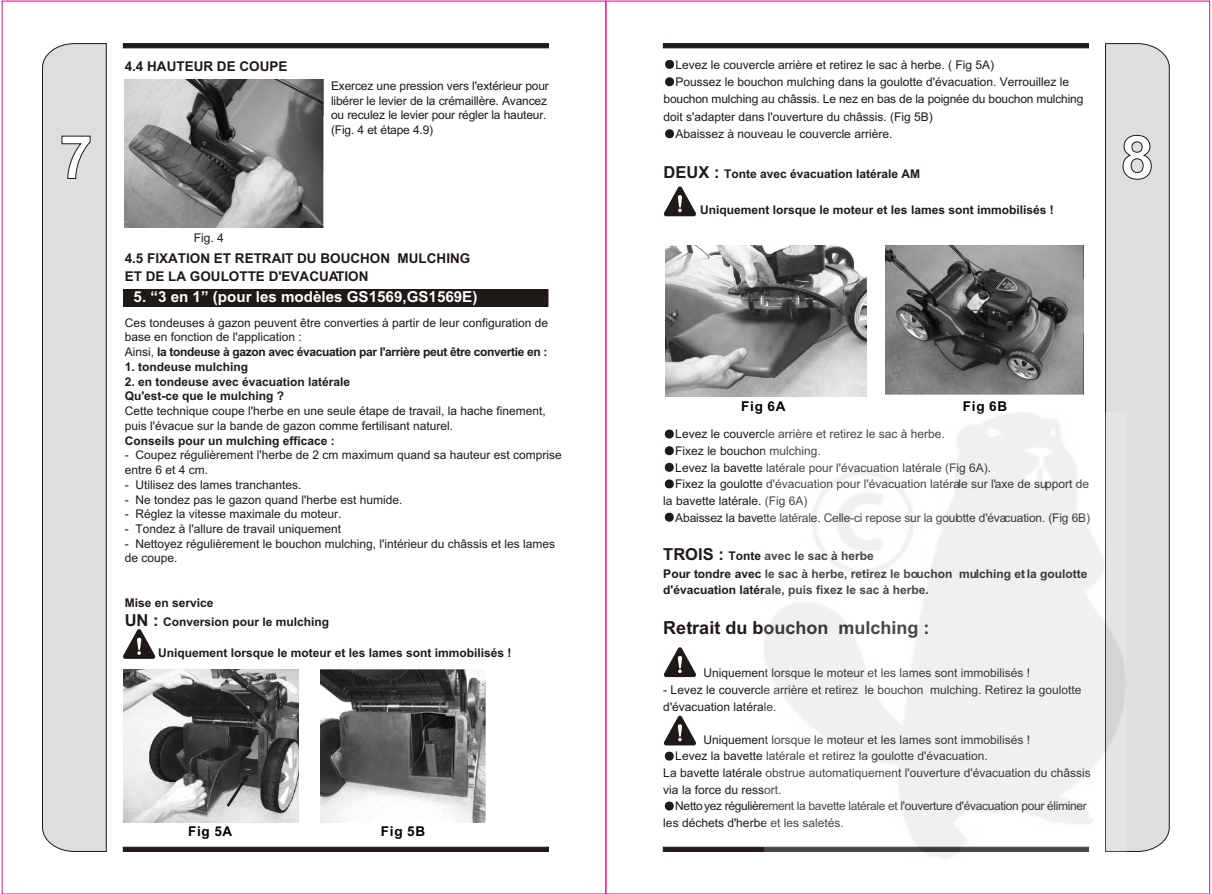
<style>
.page{position:relative;width:1212px;height:894px;background:#fff}
.page>*{position:absolute;margin:0;border:0;box-sizing:border-box;transform-origin:0 0}
.t1{font:700 18px "Arial TUR";color:#1f1a17}
.t2{font:700 15.15px "Arial TUR";color:#fff}
.t3{font:700 13.5px/17.9px "Arial";color:#1f1a17}
.t4{font:700 13.5px "Arial";letter-spacing:.055em;color:#000}
.t5{font:12px/14.7px "Arial TUR";color:#1f1a17}
.t6{font:700 12px/14.7px "Arial TUR";color:#1f1a17}
.t7{font:12px "Arial TUR";letter-spacing:-.03em;color:#1f1a17}
.t8{font:12px "Arial";color:#1f1a17}
.s1{font-weight:700}
.s2{font-family:"Arial"}
.s3{font-size:16.5px}
</style>
<div class="page">
<svg style="left:123px;top:43px;width:426px;height:5px;background:#231e1b"></svg>
<div style="left:42px;top:43px;width:65px;height:809px;background:#dedede"></div>
<svg style="left:123px;top:847px;width:426px;height:5px;background:#211c19"></svg>
<svg style="left:62px;top:136px;width:28px;height:43px"></svg>
<svg style="left:663px;top:43px;width:426px;height:5px;background:#231e1b"></svg>
<svg style="left:1105px;top:43px;width:65px;height:809px;background:#d3d3d3"></svg>
<svg style="left:663px;top:847px;width:101px;height:5px"></svg>
<svg style="left:1123px;top:135px;width:29px;height:45px"></svg>
<img style="left:125px;top:79px;width:198px;height:149px">
<svg style="left:123px;top:629px;width:33px;height:30px"></svg>
<img style="left:320px;top:669px;width:165px;height:154px">
<svg style="left:663px;top:186px;width:33px;height:30px"></svg>
<img style="left:885px;top:246px;width:199px;height:149px">
<svg style="left:663px;top:647px;width:33px;height:30px"></svg>
<svg style="left:663px;top:715px;width:33px;height:30px"></svg>
<div style="left:123px;top:289px;width:425px;height:18px;background:#1f1a17"></div>
<img style="left:124px;top:670px;width:175px;height:153px">
<svg style="left:227px;top:775px;width:21px;height:31px"></svg>
<img style="left:665px;top:246px;width:201px;height:150px">
<svg style="left:665px;top:60px;width:9px;height:9px"></svg>
<svg style="left:665px;top:77px;width:9px;height:9px"></svg>
<svg style="left:665px;top:129px;width:9px;height:9px"></svg>
<svg style="left:665px;top:430px;width:9px;height:9px"></svg>
<svg style="left:665px;top:446px;width:9px;height:9px"></svg>
<svg style="left:665px;top:463px;width:9px;height:9px"></svg>
<svg style="left:665px;top:479px;width:9px;height:9px"></svg>
<svg style="left:665px;top:513px;width:9px;height:9px"></svg>
<svg style="left:665px;top:752px;width:9px;height:9px"></svg>
<svg style="left:665px;top:802px;width:9px;height:8px"></svg>
<img style="left:764px;top:413px;width:363px;height:447px">
<p class="t3" style="left:125px;top:58px;width:164px">4.4 HAUTEUR DE COUPE</p>
<p class="t8" style="left:194px;top:233px;width:32px">Fig. 4</p>
<p class="t5" style="left:331px;top:79px;width:219px">Exercez une pression vers l'extérieur pour libérer le levier de la crémaillère. Avancez ou reculez le levier pour régler la hauteur. (Fig. 4 et étape 4.9)</p>
<p class="t3" style="left:125px;top:251px;width:347px">4.5 FIXATION ET RETRAIT DU BOUCHON MULCHING<br>ET DE LA GOULOTTE D'EVACUATION</p>
<p class="t2" style="left:134px;top:291px;width:345px">5. “3 en 1” (pour les modèles GS1569,GS1569E)</p>
<p class="t5" style="left:125px;top:316px;width:425px">Ces tondeuses à gazon peuvent être converties à partir de leur configuration de base en fonction de l'application :<br>Ainsi, <span class="s1">la tondeuse à gazon avec évacuation par l'arrière peut être convertie en :</span></p>
<p class="t6" style="left:125px;top:360px;width:125px">1. tondeuse mulching</p>
<p class="t6" style="left:125px;top:375px;width:227px">2. en tondeuse avec évacuation latérale<br>Qu'est-ce que le mulching ?</p>
<p class="t5" style="left:125px;top:405px;width:423px">Cette technique coupe l'herbe en une seule étape de travail, la hache finement, puis l'évacue sur la bande de gazon comme fertilisant naturel.</p>
<p class="t6" style="left:125px;top:434px;width:211px">Conseils pour un mulching efficace :</p>
<p class="t5" style="left:125px;top:449px;width:438px"><span class="s2">-</span> Coupez régulièrement l'herbe de 2 cm maximum quand sa hauteur est comprise entre 6 et 4 cm.</p>
<p class="t5" style="left:125px;top:478px;width:178px"><span class="s2">-</span> Utilisez des lames tranchantes.</p>
<p class="t5" style="left:125px;top:493px;width:279px"><span class="s2">-</span> Ne tondez pas le gazon quand l'herbe est humide.</p>
<p class="t5" style="left:125px;top:508px;width:218px"><span class="s2">-</span> Réglez la vitesse maximale du moteur.</p>
<p class="t5" style="left:125px;top:523px;width:218px"><span class="s2">-</span> Tondez à l'allure de travail uniquement</p>
<p class="t5" style="left:125px;top:537px;width:432px"><span class="s2">-</span> Nettoyez régulièrement le bouchon mulching, l'intérieur du châssis et les lames de coupe.</p>
<p class="t6" style="left:125px;top:594px;width:206px;line-height:19.2px">Mise en service<br><span class="s3">UN :</span> Conversion pour le mulching</p>
<p class="t6" style="left:158px;top:646px;width:355px">Uniquement lorsque le moteur et les lames sont immobilisés !</p>
<p class="t4" style="left:188px;top:826px;width:46px">Fig 5A</p>
<p class="t4" style="left:381px;top:826px;width:46px">Fig 5B</p>
<p class="t5" style="left:676px;top:58px;width:320px">Levez le couvercle arrière et retirez le sac à herbe. ( Fig 5A)</p>
<p class="t5" style="left:676px;top:76px;width:395px">Poussez le bouchon mulching dans la goulotte d'évacuation. Verrouillez le</p>
<p class="t5" style="left:664px;top:93px;width:421px">bouchon mulching au châssis. Le nez en bas de la poignée du bouchon mulching</p>
<p class="t5" style="left:664px;top:110px;width:271px">doit s'adapter dans l'ouverture du châssis. (Fig 5B)</p>
<p class="t5" style="left:676px;top:128px;width:218px">Abaissez à nouveau le couvercle arrière.</p>
<p class="t6" style="left:664px;top:168px;width:258px"><span class="s3">DEUX :</span> Tonte avec évacuation latérale AM</p>
<p class="t6" style="left:700px;top:203px;width:355px">Uniquement lorsque le moteur et les lames sont immobilisés !</p>
<p class="t4" style="left:741px;top:402px;width:46px">Fig 6A</p>
<p class="t4" style="left:963px;top:402px;width:46px">Fig 6B</p>
<p class="t5" style="left:675px;top:428px;width:271px">Levez le couvercle arrière et retirez le sac à herbe.</p>
<p class="t5" style="left:675px;top:445px;width:147px">Fixez le bouchon mulching.</p>
<p class="t5" style="left:675px;top:461px;width:317px">Levez la bavette latérale pour l'évacuation latérale (Fig 6A).</p>
<p class="t5" style="left:675px;top:478px;width:415px">Fixez la goulotte d'évacuation pour l'évacuation latérale sur l'axe de support de</p>
<p class="t5" style="left:663px;top:494px;width:146px">la bavette latérale. (Fig 6A)</p>
<p class="t5" style="left:675px;top:511px;width:416px">Abaissez la bavette latérale. Celle-ci repose sur la goulotte d'évacuation. (Fig 6B)</p>
<p class="t6" style="left:663px;top:548px;width:426px;line-height:17.9px"><span class="s3">TROIS :</span> Tonte avec le sac à herbe<br>Pour tondre avec le sac à herbe, retirez le bouchon mulching et la goulotte</p>
<p class="t6" style="left:663px;top:584px;width:267px">d'évacuation latérale, puis fixez le sac à herbe.</p>
<h1 class="t1" style="left:663px;top:621px;width:268px">Retrait du bouchon mulching :</h1>
<p class="t5" style="left:703px;top:667px;width:328px">Uniquement lorsque le moteur et les lames sont immobilisés !</p>
<p class="t5" style="left:663px;top:683px;width:420px;line-height:16.6px">- Levez le couvercle arrière et retirez le bouchon mulching. Retirez la goulotte d'évacuation latérale.</p>
<p class="t5" style="left:703px;top:733px;width:328px">Uniquement lorsque le moteur et les lames sont immobilisés !</p>
<p class="t5" style="left:675px;top:750px;width:314px">Levez la bavette latérale et retirez la goulotte d'évacuation.</p>
<p class="t5" style="left:663px;top:767px;width:429px">La bavette latérale obstrue automatiquement l'ouverture d'évacuation du châssis</p>
<p class="t5" style="left:663px;top:783px;width:120px">via la force du ressort.</p>
<p class="t7" style="left:675px;top:802px;width:413px">Nettoyez régulièrement la bavette latérale et l'ouverture d'évacuation pour éliminer</p>
<p class="t5" style="left:663px;top:817px;width:182px">les déchets d'herbe et les saletés.</p>
</div>
